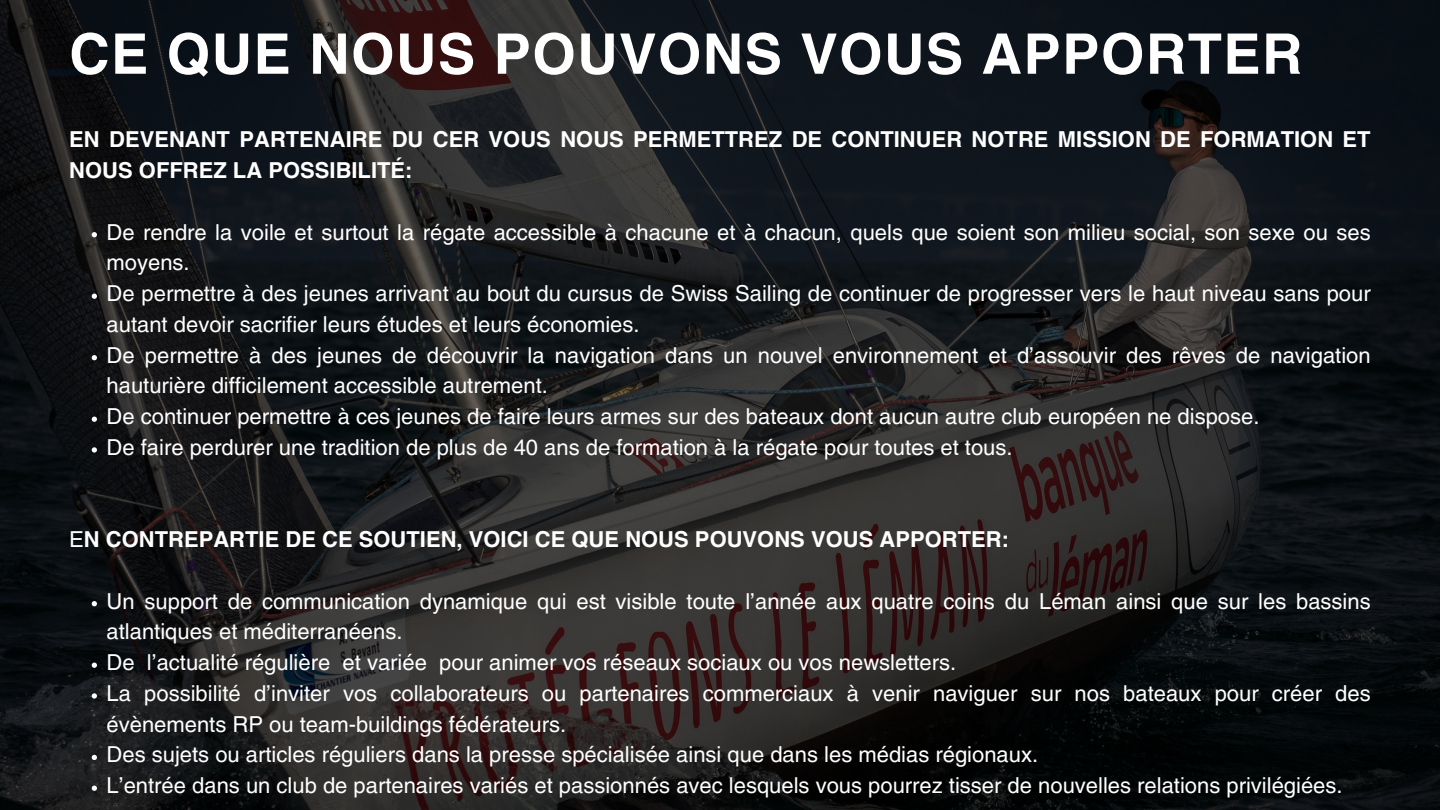
<style>
.page{position:relative;width:1440px;height:810px;background:#fff}
.page>*{position:absolute;margin:0;border:0;box-sizing:border-box;transform-origin:0 0}
.t1{font:700 56px "Helvetica LT Pro";letter-spacing:.025em;color:#fff}
.t2{font:22px/30.8px "Helvetica LT Pro";color:#fff}
.t3{font:700 22px/30.8px "Helvetica LT Pro";color:#fff}
.s1{font-weight:400}
</style>
<div class="page">
<img style="left:0;top:0;width:1440px;height:810px">
<svg style="left:92px;top:232px;width:5px;height:5px"></svg>
<svg style="left:92px;top:294px;width:5px;height:5px"></svg>
<svg style="left:92px;top:355px;width:5px;height:5px"></svg>
<svg style="left:92px;top:417px;width:5px;height:5px"></svg>
<svg style="left:92px;top:447px;width:5px;height:6px"></svg>
<svg style="left:92px;top:601px;width:5px;height:5px"></svg>
<svg style="left:92px;top:663px;width:5px;height:5px"></svg>
<svg style="left:92px;top:693px;width:5px;height:6px"></svg>
<svg style="left:92px;top:755px;width:5px;height:5px"></svg>
<svg style="left:92px;top:786px;width:5px;height:5px"></svg>
<p class="t1" style="left:69px;top:34px;width:1235px">CE QUE NOUS POUVONS VOUS APPORTER</p>
<p class="t3" style="left:69px;top:126px;width:1303px">EN DEVENANT PARTENAIRE DU CER VOUS NOUS PERMETTREZ DE CONTINUER NOTRE MISSION DE FORMATION ET<br>NOUS OFFREZ LA POSSIBILITÉ:</p>
<p class="t2" style="left:107px;top:219px;width:1266px">De rendre la voile et surtout la régate accessible à chacune et à chacun, quels que soient son milieu social, son sexe ou ses moyens.</p>
<p class="t2" style="left:107px;top:280px;width:1266px">De permettre à des jeunes arrivant au bout du cursus de Swiss Sailing de continuer de progresser vers le haut niveau sans pour autant devoir sacrifier leurs études et leurs économies.</p>
<p class="t2" style="left:107px;top:342px;width:1266px">De permettre à des jeunes de découvrir la navigation dans un nouvel environnement et d’assouvir des rêves de navigation hauturière difficilement accessible autrement.</p>
<p class="t2" style="left:107px;top:403px;width:1154px">De continuer permettre à ces jeunes de faire leurs armes sur des bateaux dont aucun autre club européen ne dispose.</p>
<p class="t2" style="left:107px;top:434px;width:907px">De faire perdurer une tradition de plus de 40 ans de formation à la régate pour toutes et tous.</p>
<p class="t3" style="left:69px;top:526px;width:941px"><span class="s1">E</span>N CONTREPARTIE DE CE SOUTIEN, VOICI CE QUE NOUS POUVONS VOUS APPORTER:</p>
<p class="t2" style="left:107px;top:588px;width:1266px">Un support de communication dynamique qui est visible toute l’année aux quatre coins du Léman ainsi que sur les bassins atlantiques et méditerranéens.</p>
<p class="t2" style="left:107px;top:649px;width:851px">De l’actualité régulière et variée pour animer vos réseaux sociaux ou vos newsletters.</p>
<p class="t2" style="left:107px;top:680px;width:1266px">La possibilité d’inviter vos collaborateurs ou partenaires commerciaux à venir naviguer sur nos bateaux pour créer des évènements RP ou team-buildings fédérateurs.</p>
<p class="t2" style="left:107px;top:741px;width:933px">Des sujets ou articles réguliers dans la presse spécialisée ainsi que dans les médias régionaux.</p>
<p class="t2" style="left:107px;top:772px;width:1237px">L’entrée dans un club de partenaires variés et passionnés avec lesquels vous pourrez tisser de nouvelles relations privilégiées.</p>
</div>
